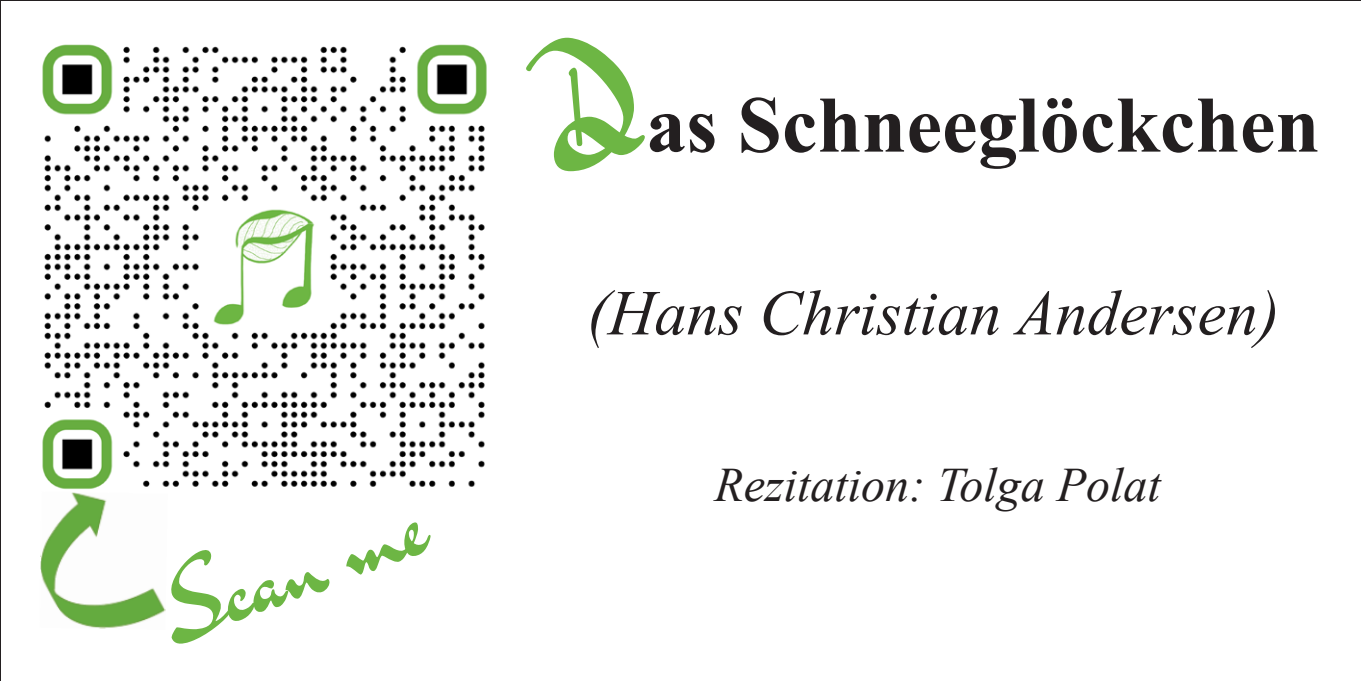
<style>
.page{position:relative;width:1361px;height:681px;background:#fff}
.page>*{position:absolute;margin:0;border:0;box-sizing:border-box;transform-origin:0 0}
.t1{font:96px "Dr Sugiyama";color:#6db644}
.t2{font:700 80px "Times New Roman";color:#231f20}
.t3{font:italic 64px "Times New Roman";color:#231f20}
.t4{font:italic 48px "Times New Roman";color:#231f20}
.s1{font-family:"Dr Sugiyama";font-weight:400;font-size:144px;color:#6db644}
</style>
<div class="page">
<img style="left:42px;top:44px;width:445px;height:445px">
<img style="left:40px;top:492px;width:126px;height:137px">
<p class="t1" style="left:139px;top:549px;width:275px;rotate:-20deg">Scan me</p>
<p class="t2" style="left:546px;top:67px;width:775px"><span class="s1">D</span>as Schneeglöckchen</p>
<p class="t3" style="left:587px;top:269px;width:694px">(Hans Christian Andersen)</p>
<p class="t4" style="left:714px;top:451px;width:448px">Rezitation: Tolga Polat</p>
</div>
